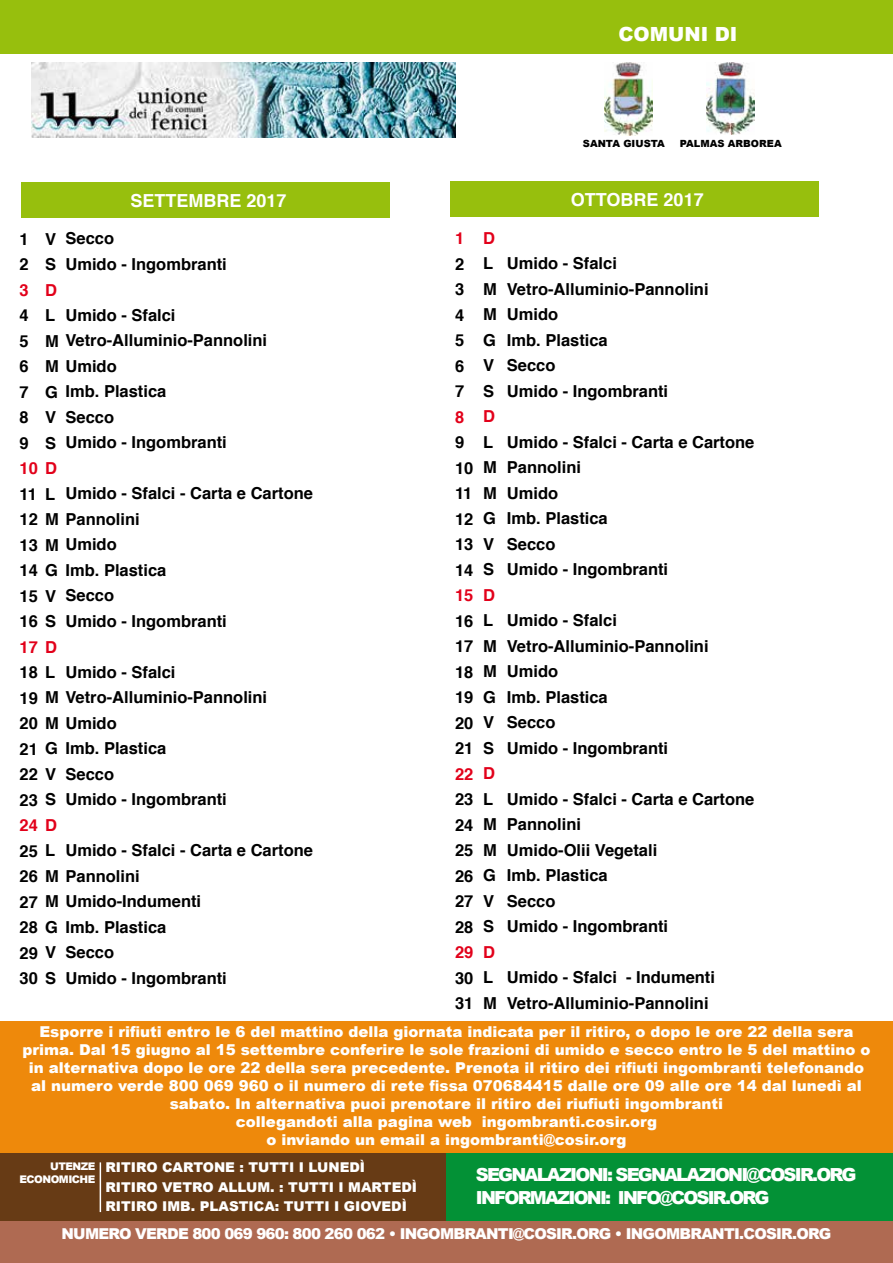
<style>
.page{position:relative;width:893px;height:1263px;background:#fff}
.page>*{position:absolute;margin:0;border:0;box-sizing:border-box;transform-origin:0 0}
.t1{font:900 19.5px "Arial";color:#fff}
.t2{font:900 18px/22.5px "Arial";letter-spacing:-.1em;color:#fff}
.t3{font:700 18px "Helvetica";color:#fff}
.t4{font:700 16.5px/25.5px "Helvetica";color:#000}
.t5{font:700 16.5px "Helvetica";color:#e2001a}
.t6{font:900 15px/18px "Arial";color:#fff;text-align:center}
.t7{font:900 15px "Arial";letter-spacing:-.05em;color:#fff}
.t8{font:900 13.5px/19.5px "Arial";color:#fff}
.t9{font:900 10.5px/13.5px "Arial";letter-spacing:-.05em;color:#fff;text-align:right}
.t10{font:900 9.9px "Arial";color:#000}
</style>
<div class="page">
<div style="left:0;top:0;width:893px;height:53px;background:#97bf0d"></div>
<div style="left:0;top:1020px;width:893px;height:132px;background:#ee890b"></div>
<div style="left:0;top:1153px;width:446px;height:68px;background:#673b15"></div>
<div style="left:446px;top:1153px;width:447px;height:68px;background:#039136"></div>
<div style="left:0;top:1221px;width:893px;height:42px;background:#af6a52"></div>
<img style="left:32px;top:62px;width:423px;height:75px">
<hr style="left:100px;top:1162px;width:1px;height:50px;background:#fff">
<img style="left:604px;top:62px;width:49px;height:73px">
<img style="left:707px;top:62px;width:48px;height:72px">
<div style="left:450px;top:181px;width:368px;height:36px;background:#97bf0d"></div>
<div style="left:21px;top:182px;width:368px;height:36px;background:#97bf0d"></div>
<p class="t1" style="left:618px;top:20px;width:121px">COMUNI DI</p>
<p class="t10" style="left:583px;top:136px;width:83px">SANTA GIUSTA</p>
<p class="t10" style="left:680px;top:136px;width:103px">PALMAS ARBOREA</p>
<p class="t3" style="left:130px;top:186px;width:158px">SETTEMBRE 2017</p>
<p class="t3" style="left:571px;top:185px;width:134px">OTTOBRE 2017</p>
<p class="t4" style="left:65px;top:226px;width:163px">Secco<br>Umido - Ingombranti</p>
<p class="t4" style="left:65px;top:302px;width:112px">Umido - Sfalci</p>
<p class="t4" style="left:45px;top:226px;width:13px">V<br>S</p>
<p class="t5" style="left:45px;top:276px;width:13px">D</p>
<p class="t4" style="left:45px;top:303px;width:224px">L<br>M Vetro-Alluminio-Pannolini<br>M Umido<br>G<br>V<br>S</p>
<p class="t4" style="left:45px;top:481px;width:12px">L</p>
<p class="t4" style="left:20px;top:226px;width:11px">1<br>2</p>
<p class="t5" style="left:20px;top:277px;width:11px">3</p>
<p class="t4" style="left:20px;top:303px;width:11px;text-align:justify">4<br>5<br>6<br>7<br>8<br>9</p>
<p class="t5" style="left:20px;top:455px;width:39px">10 D</p>
<p class="t4" style="left:20px;top:481px;width:122px">11<br>12 M Pannolini<br>13 M Umido<br>14 G<br>15 V<br>16 S</p>
<p class="t5" style="left:20px;top:634px;width:39px">17 D</p>
<p class="t4" style="left:20px;top:660px;width:249px">18 L<br>19 M Vetro-Alluminio-Pannolini<br>20 M Umido<br>21 G<br>22 V<br>23 S</p>
<p class="t5" style="left:20px;top:812px;width:39px">24 D</p>
<p class="t4" style="left:20px;top:838px;width:183px">25 L<br>26 M Pannolini<br>27 M Umido-Indumenti<br>28 G<br>29 V<br>30 S</p>
<p class="t4" style="left:65px;top:379px;width:163px">Imb. Plastica<br>Secco<br>Umido - Ingombranti</p>
<p class="t4" style="left:65px;top:481px;width:249px">Umido - Sfalci - Carta e Cartone</p>
<p class="t4" style="left:65px;top:557px;width:163px">Imb. Plastica<br>Secco<br>Umido - Ingombranti</p>
<p class="t4" style="left:65px;top:659px;width:112px">Umido - Sfalci</p>
<p class="t4" style="left:65px;top:736px;width:163px">Imb. Plastica<br>Secco<br>Umido - Ingombranti</p>
<p class="t4" style="left:65px;top:838px;width:249px">Umido - Sfalci - Carta e Cartone</p>
<p class="t4" style="left:65px;top:914px;width:163px">Imb. Plastica<br>Secco<br>Umido - Ingombranti</p>
<p class="t5" style="left:455px;top:225px;width:11px">1</p>
<p class="t4" style="left:455px;top:251px;width:11px;text-align:justify">2<br>3<br>4<br>5<br>6<br>7</p>
<p class="t5" style="left:455px;top:404px;width:11px">8</p>
<p class="t4" style="left:455px;top:430px;width:20px">9<br>10<br>11<br>12<br>13<br>14</p>
<p class="t5" style="left:455px;top:582px;width:20px">15</p>
<p class="t4" style="left:455px;top:608px;width:20px;text-align:justify">16<br>17<br>18<br>19<br>20<br>21</p>
<p class="t5" style="left:455px;top:760px;width:20px">22</p>
<p class="t4" style="left:455px;top:787px;width:20px;text-align:justify">23<br>24<br>25<br>26<br>27<br>28</p>
<p class="t5" style="left:455px;top:939px;width:20px">29</p>
<p class="t4" style="left:455px;top:965px;width:20px">30<br>31</p>
<p class="t5" style="left:483px;top:225px;width:13px">D</p>
<p class="t4" style="left:483px;top:251px;width:15px">L<br>M<br>M<br>G<br>V<br>S</p>
<p class="t5" style="left:483px;top:403px;width:13px">D</p>
<p class="t4" style="left:483px;top:430px;width:15px">L<br>M<br>M<br>G<br>V<br>S</p>
<p class="t5" style="left:483px;top:582px;width:13px">D</p>
<p class="t4" style="left:483px;top:608px;width:15px">L<br>M<br>M<br>G<br>V<br>S</p>
<p class="t5" style="left:483px;top:760px;width:13px">D</p>
<p class="t4" style="left:483px;top:786px;width:15px">L<br>M<br>M<br>G<br>V<br>S</p>
<p class="t5" style="left:483px;top:939px;width:13px">D</p>
<p class="t4" style="left:483px;top:965px;width:15px">L<br>M</p>
<p class="t4" style="left:507px;top:251px;width:203px">Umido - Sfalci<br>Vetro-Alluminio-Pannolini<br>Umido<br>Imb. Plastica<br>Secco<br>Umido - Ingombranti</p>
<p class="t4" style="left:507px;top:429px;width:249px">Umido - Sfalci - Carta e Cartone<br>Pannolini<br>Umido<br>Imb. Plastica<br>Secco<br>Umido - Ingombranti</p>
<p class="t4" style="left:507px;top:608px;width:203px">Umido - Sfalci<br>Vetro-Alluminio-Pannolini<br>Umido<br>Imb. Plastica<br>Secco<br>Umido - Ingombranti</p>
<p class="t4" style="left:507px;top:786px;width:249px">Umido - Sfalci - Carta e Cartone<br>Pannolini<br>Umido-Olii Vegetali<br>Imb. Plastica<br>Secco<br>Umido - Ingombranti</p>
<p class="t4" style="left:507px;top:965px;width:210px">Umido - Sfalci - Indumenti<br>Vetro-Alluminio-Pannolini</p>
<p class="t6" style="left:22px;top:1022px;width:850px">Esporre i rifiuti entro le 6 del mattino della giornata indicata per il ritiro, o dopo le ore 22 della sera prima. Dal 15 giugno al 15 settembre conferire le sole frazioni di umido e secco entro le 5 del mattino o in alternativa dopo le ore 22 della sera precedente. Prenota il ritiro dei rifiuti ingombranti telefonando al numero verde 800 069 960 o il numero di rete fissa 070684415 dalle ore 09 alle ore 14 dal lunedì al sabato. In alternativa puoi prenotare il ritiro dei riufiuti ingombranti<br>collegandoti alla pagina web ingombranti.cosir.org<br>o inviando un email a ingombranti@cosir.org</p>
<p class="t2" style="left:476px;top:1163px;width:382px">SEGNALAZIONI: SEGNALAZIONI@COSIR.ORG<br>INFORMAZIONI: INFO@COSIR.ORG</p>
<p class="t8" style="left:105px;top:1157px;width:313px">RITIRO CARTONE : TUTTI I LUNEDÌ<br>RITIRO VETRO ALLUM. : TUTTI I MARTEDÌ<br>RITIRO IMB. PLASTICA: TUTTI I GIOVEDÌ</p>
<p class="t9" style="left:20px;top:1159px;width:77px">UTENZE<br>ECONOMICHE</p>
<p class="t7" style="left:62px;top:1222px;width:771px">NUMERO VERDE 800 069 960: 800 260 062 • INGOMBRANTI@COSIR.ORG • INGOMBRANTI.COSIR.ORG</p>
</div>
